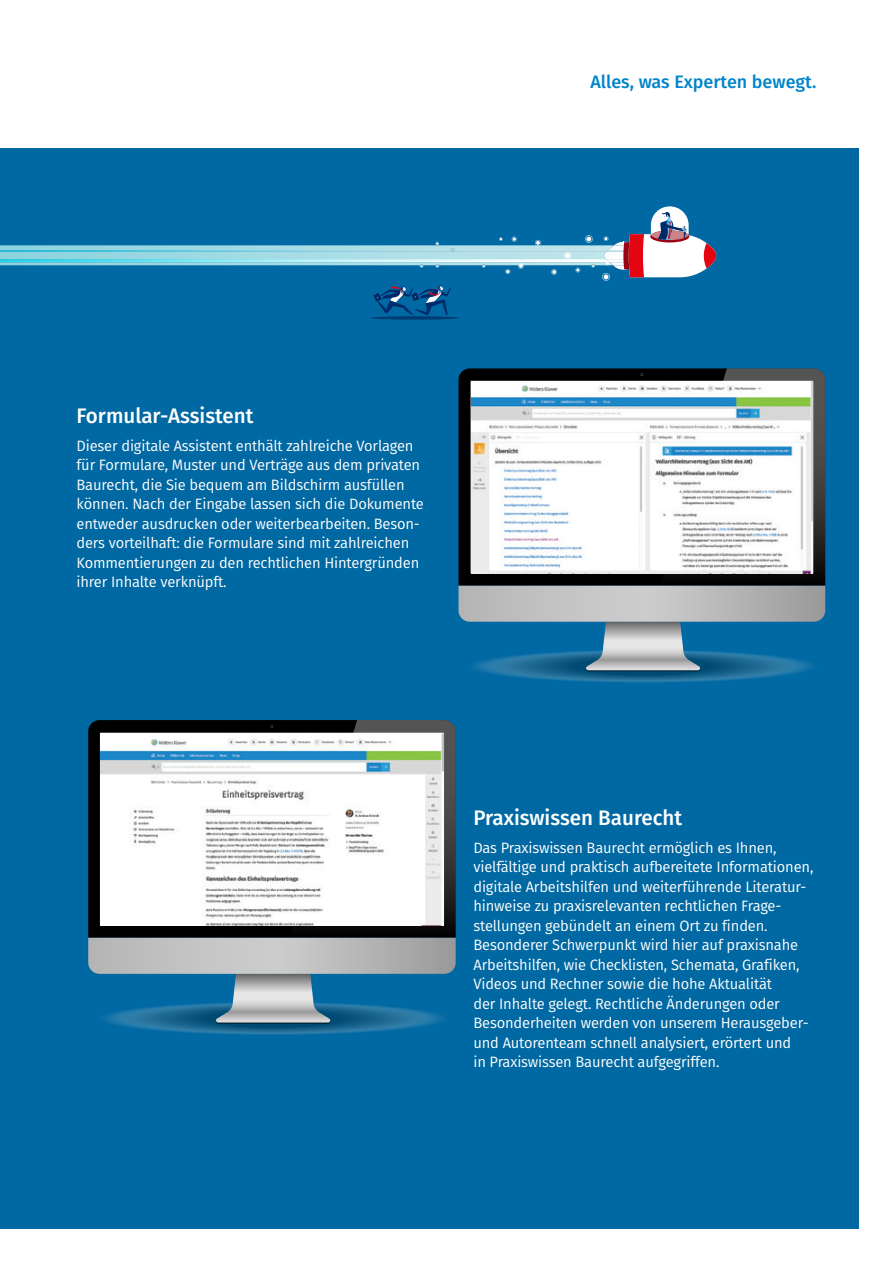
<style>
.page{position:relative;width:893px;height:1263px;background:#fff}
.page>*{position:absolute;margin:0;border:0;box-sizing:border-box;transform-origin:0 0}
.Copy8_5_11{font:500 21px "Fira Sans";color:#fff}
.t1{font:500 18px "Fira Sans";color:#0084ca}
.Copy8_5_11-2{font:15px/19.5px "Fira Sans";letter-spacing:-.01em;color:#fff}
</style>
<div class="page">
<div style="left:0;top:149px;width:859px;height:1080px;background:#0068a2"></div>
<svg style="left:470px;top:650px;width:346px;height:33px"></svg>
<div style="left:484px;top:651px;width:318px;height:31px;background:#287caa;border-radius:50%"></div>
<div style="left:498px;top:652px;width:290px;height:29px;background:#2e7ba5;border-radius:50%"></div>
<div style="left:512px;top:653px;width:262px;height:27px;background:#27729c;border-radius:50%"></div>
<div style="left:526px;top:654px;width:234px;height:25px;background:#1e6993;border-radius:50%"></div>
<div style="left:537px;top:655px;width:212px;height:23px;background:#15618a;border-radius:50%"></div>
<div style="left:551px;top:656px;width:184px;height:21px;background:#0d5882;border-radius:50%"></div>
<div style="left:564px;top:657px;width:158px;height:19px;background:#044f79;border-radius:50%"></div>
<svg style="left:576px;top:657px;width:134px;height:18px"></svg>
<svg style="left:458px;top:368px;width:367px;height:303px"></svg>
<img style="left:471px;top:382px;width:342px;height:191px">
<svg style="left:103px;top:1002px;width:340px;height:33px"></svg>
<div style="left:117px;top:1003px;width:312px;height:31px;background:#2c7caa;border-radius:50%"></div>
<div style="left:131px;top:1004px;width:285px;height:29px;background:#2d79a3;border-radius:50%"></div>
<div style="left:145px;top:1005px;width:257px;height:27px;background:#25709a;border-radius:50%"></div>
<div style="left:158px;top:1006px;width:230px;height:25px;background:#1c6791;border-radius:50%"></div>
<div style="left:170px;top:1007px;width:207px;height:23px;background:#145f88;border-radius:50%"></div>
<div style="left:183px;top:1008px;width:180px;height:21px;background:#0b5680;border-radius:50%"></div>
<div style="left:197px;top:1009px;width:152px;height:19px;background:#034e77;border-radius:50%"></div>
<svg style="left:88px;top:720px;width:368px;height:304px"></svg>
<img style="left:101px;top:733px;width:342px;height:192px">
<img style="left:614px;top:242px;width:9px;height:28px">
<img style="left:614px;top:252px;width:9px;height:7px">
<img style="left:614px;top:245px;width:9px;height:5px">
<img style="left:614px;top:250px;width:9px;height:2px">
<img style="left:614px;top:262px;width:9px;height:3px">
<img style="left:614px;top:259px;width:9px;height:3px">
<svg style="left:623px;top:206px;width:94px;height:71px"></svg>
<svg style="left:370px;top:316px;width:89px;height:4px"></svg>
<svg style="left:0;top:235px;width:614px;height:80px"></svg>
<p class="t1" style="left:590px;top:68px;width:228px">Alles, was Experten bewegt.</p>
<p class="Copy8_5_11" style="left:77px;top:399px;width:179px">Formular-Assistent</p>
<p class="Copy8_5_11-2" style="left:77px;top:435px;width:349px">Dieser digitale Assistent enthält zahlreiche Vorlagen für Formulare, Muster und Verträge aus dem privaten Baurecht, die Sie bequem am Bildschirm ausfüllen können. Nach der Eingabe lassen sich die Dokumente entweder ausdrucken oder weiterbearbeiten. Beson&shy;ders vorteilhaft: die Formulare sind mit zahlreichen Kommentierungen zu den rechtlichen Hintergründen ihrer Inhalte verknüpft.</p>
<p class="Copy8_5_11" style="left:473px;top:800px;width:210px">Praxiswissen Baurecht</p>
<p class="Copy8_5_11-2" style="left:473px;top:837px;width:342px">Das Praxiswissen Baurecht ermöglich es Ihnen, vielfältige und praktisch aufbereitete Informationen, digitale Arbeitshilfen und weiterführende Literatur&shy;hinweise zu praxisrelevanten rechtlichen Frage&shy;stellungen gebündelt an einem Ort zu finden.</p>
<p class="Copy8_5_11-2" style="left:473px;top:935px;width:337px">Besonderer Schwerpunkt wird hier auf praxisnahe Arbeitshilfen, wie Checklisten, Schemata, Grafiken, Videos und Rechner sowie die hohe Aktualität<br>der Inhalte gelegt. Rechtliche Änderungen oder Besonderheiten werden von unserem Herausgeber&shy;und Autorenteam schnell analysiert, erörtert und<br>in Praxiswissen Baurecht aufgegriffen.</p>
</div>
